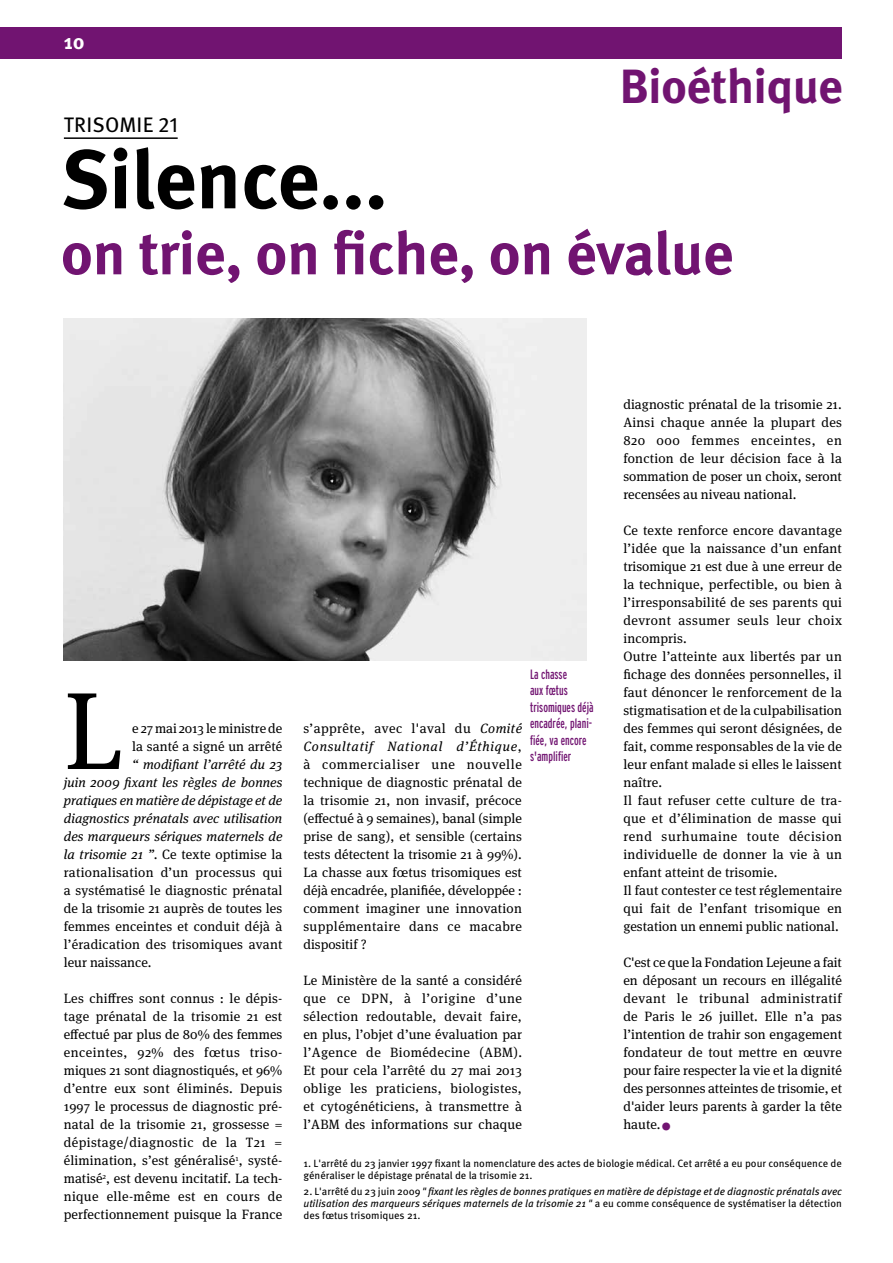
<style>
.page{position:relative;width:893px;height:1263px;background:#fff}
.page>*{position:absolute;margin:0;border:0;box-sizing:border-box;transform-origin:0 0}
.t1{font:109.65px "Meta Serif OT";color:#000}
.t2{font:700 82.5px "Meta OT";letter-spacing:-.01em;color:#000}
.t3{font:700 60px "Meta OT";letter-spacing:-.01em;color:#711471}
.t4{font:700 48px "Meta OT";letter-spacing:-.015em;color:#711471}
.t5{font:21px "Meta OT";letter-spacing:.01em;color:#000}
.t6{font:700 21px "Meta OT";color:#fff}
.t7{font:13.5px/18px "Meta Serif OT";letter-spacing:.01em;color:#000;text-align:justify}
.t8{font:extra-condensed 13.5px/16.5px "Interstate";color:#711471}
.t9{font:italic 10.5px/12px "Meta OT";color:#000;text-align:justify}
.t10{font:10.5px/12px "Meta OT";color:#000}
.s1{font-style:italic}
.s2{font-size:22.5px;color:#711471}
.s3{font-style:normal}
</style>
<div class="page">
<div style="left:0;top:27px;width:842px;height:32px;background:#711471"></div>
<img style="left:64px;top:319px;width:523px;height:342px">
<hr style="left:64px;top:137px;width:114px;height:2px;background:#000">
<h3 class="t6" style="left:64px;top:28px;width:22px">10</h3>
<h3 class="t5" style="left:64px;top:112px;width:115px">TRISOMIE 21</h3>
<h3 class="t4" style="left:620px;top:56px;width:225px">Bioéthique</h3>
<h2 class="t2" style="left:61px;top:127px;width:329px">Silence...</h2>
<h3 class="t3" style="left:61px;top:215px;width:675px">on trie, on fiche, on évalue</h3>
<h1 class="t1" style="left:64px;top:668px;width:61px">L</h1>
<p class="t7" style="left:132px;top:720px;width:152px">e 27 mai 2013 le ministre de la santé a signé un arrêté</p>
<p class="t7" style="left:64px;top:756px;width:220px;text-indent:68px"><span class="s1">“ modifiant l’arrêté du 23 juin 2009 fixant les règles de bonnes pratiques en matière de dépistage et de diagnostics prénatals avec utilisation des marqueurs sériques maternels de la trisomie 21 ”.</span> Ce texte optimise la rationalisation d’un processus qui a systématisé le diagnostic prénatal de la trisomie 21 auprès de toutes les femmes enceintes et conduit déjà à l’éradication des trisomiques avant leur naissance.</p>
<p class="t7" style="left:64px;top:989px;width:220px">Les chiffres sont connus : le dépis&shy;tage prénatal de la trisomie 21 est effectué par plus de 80% des femmes enceintes, 92% des fœtus triso&shy;miques 21 sont diagnostiqués, et 96% d’entre eux sont éliminés. Depuis 1997 le processus de diagnostic pré&shy;natal de la trisomie 21, grossesse = dépistage/diagnostic de la T21 = élimination, s’est généralisé<sup>1</sup>, systé&shy;matisé<sup>2</sup>, est devenu incitatif. La tech&shy;nique elle-même est en cours de perfectionnement puisque la France</p>
<p class="t7" style="left:303px;top:720px;width:220px">s’apprête, avec l'aval du <span class="s1">Comité Consultatif National d’Éthique</span>, à commercialiser une nouvelle technique de diagnostic prénatal de la trisomie 21, non invasif, précoce (effectué à 9 semaines), banal (simple prise de sang), et sensible (certains tests détectent la trisomie 21 à 99%).<br>La chasse aux fœtus trisomiques est déjà encadrée, planifiée, développée : comment imaginer une innovation supplémentaire dans ce macabre dispositif ?</p>
<p class="t7" style="left:303px;top:972px;width:220px">Le Ministère de la santé a considéré que ce DPN, à l’origine d’une sélection redoutable, devait faire, en plus, l’objet d’une évaluation par l’Agence de Biomédecine (ABM).<br>Et pour cela l’arrêté du 27 mai 2013 oblige les praticiens, biologistes, et cytogénéticiens, à transmettre à l’ABM des informations sur chaque</p>
<p class="t8" style="left:530px;top:665px;width:65px">La chasse<br>aux fœtus trisomiques déjà encadrée, plani&shy;fiée, va encore s'amplifier</p>
<p class="t7" style="left:623px;top:395px;width:220px">diagnostic prénatal de la trisomie 21.<br>Ainsi chaque année la plupart des 820 000 femmes enceintes, en fonction de leur décision face à la sommation de poser un choix, seront recensées au niveau national.</p>
<p class="t7" style="left:623px;top:521px;width:220px;text-align:left">Ce texte renforce encore davantage l’idée que la naissance d’un enfant trisomique 21 est due à une erreur de la technique, perfectible, ou bien à l’irresponsabilité de ses parents qui devront assumer seuls leur choix incompris.<br>Outre l’atteinte aux libertés par un fichage des données personnelles, il faut dénoncer le renforcement de la stigmatisation et de la culpabilisation des femmes qui seront désignées, de fait, comme responsables de la vie de leur enfant malade si elles le laissent naître.<br>Il faut refuser cette culture de tra&shy;que et d’élimination de masse qui rend surhumaine toute décision individuelle de donner la vie à un enfant atteint de trisomie.<br>Il faut contester ce test réglementaire qui fait de l’enfant trisomique en gestation un ennemi public national.</p>
<p class="t7" style="left:623px;top:953px;width:220px">C'est ce que la Fondation Lejeune a fait en déposant un recours en illégalité devant le tribunal administratif de Paris le 26 juillet. Elle n’a pas l’intention de trahir son engagement fondateur de tout mettre en œuvre pour faire respecter la vie et la dignité des personnes atteintes de trisomie, et d'aider leurs parents à garder la tête haute.<span class="s2">•</span></p>
<p class="t10" style="left:304px;top:1157px;width:540px">1. L'arrêté du 23 janvier 1997 fixant la nomenclature des actes de biologie médical. Cet arrêté a eu pour conséquence de généraliser le dépistage prénatal de la trisomie 21.</p>
<p class="t9" style="left:304px;top:1186px;width:540px"><span class="s3">2. L'arrêté du 23 juin 2009</span> " fixant les règles de bonnes pratiques en matière de dépistage et de diagnostic prénatals avec utilisation des marqueurs sériques maternels de la trisomie 21 " <span class="s3">a eu comme conséquence de systématiser la détection des fœtus trisomiques 21.</span></p>
</div>
